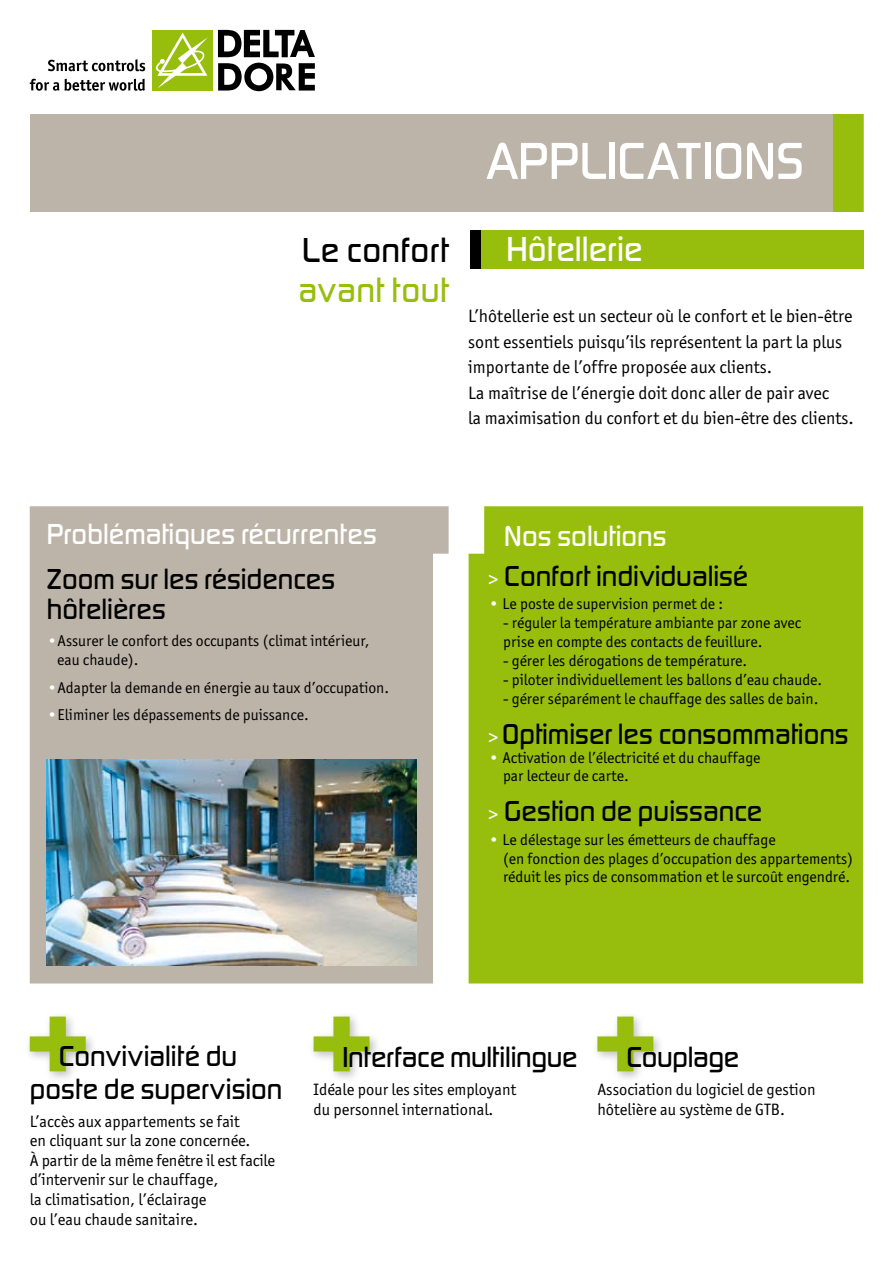
<style>
.page{position:relative;width:893px;height:1263px;background:#fff}
.page>*{position:absolute;margin:0;border:0;box-sizing:border-box;transform-origin:0 0}
.t1{font:500 54px "Digital Sans CEEF";color:#fff}
.t2{font:500 36px "Digital Sans CEEF";color:#fff}
.t3{font:500 36px "Digital Sans EF";letter-spacing:.01em;color:#000}
.t4{font:500 36px "Digital Sans EF";letter-spacing:.015em;color:#97be0d}
.t5{font:500 30px/40px "Digital Sans CEEF";color:#000}
.t6{font:500 30px/30px "Digital Sans EF";color:#000}
.t7{font:500 30px "Digital Sans CEEF";color:#fff}
.t8{font:18px/25.5px "Officina San ITC";color:#000}
.t9{font:16.5px/19.5px "Officina San ITC";color:#000}
.t10{font:15.75px/18.9px "Officina San ITC";color:#000}
.s1{color:#fff}
.s2{font-size:19.5px;color:#fff}
</style>
<div class="page">
<svg style="left:218px;top:30px;width:97px;height:27px"></svg>
<svg style="left:218px;top:63px;width:97px;height:28px"></svg>
<div style="left:152px;top:30px;width:61px;height:61px;background:#97be0d"></div>
<svg style="left:155px;top:33px;width:53px;height:55px"></svg>
<svg style="left:48px;top:59px;width:97px;height:12px"></svg>
<svg style="left:30px;top:79px;width:115px;height:12px"></svg>
<div style="left:30px;top:114px;width:833px;height:98px;background:#bdb4a9"></div>
<div style="left:833px;top:114px;width:30px;height:98px;background:#97be0d"></div>
<div style="left:469px;top:506px;width:394px;height:477px;background:#97be0d"></div>
<div style="left:30px;top:506px;width:419px;height:477px;background:#bdb4a9"></div>
<div style="left:24px;top:1010px;width:73px;height:74px;background:#000;opacity:.25"></div>
<svg style="left:30px;top:1016px;width:56px;height:55px"></svg>
<div style="left:308px;top:1010px;width:73px;height:74px;background:#000;opacity:.25"></div>
<svg style="left:314px;top:1016px;width:56px;height:55px"></svg>
<div style="left:591px;top:1010px;width:74px;height:74px;background:#000;opacity:.25"></div>
<svg style="left:597px;top:1016px;width:56px;height:55px"></svg>
<img style="left:47px;top:760px;width:370px;height:205px">
<div style="left:470px;top:230px;width:393px;height:38px;background:#97be0d"></div>
<div style="left:470px;top:230px;width:10px;height:38px;background:#000"></div>
<h1 class="t1" style="left:487px;top:129px;width:319px">APPLICATIONS</h1>
<h2 class="t3" style="left:302px;top:228px;width:148px">Le confort</h2>
<h2 class="t2" style="left:507px;top:228px;width:137px">Hôtellerie</h2>
<h2 class="t4" style="left:298px;top:269px;width:152px">avant tout</h2>
<h3 class="t7" style="left:47px;top:516px;width:332px">Problématiques récurrentes</h3>
<h3 class="t6" style="left:47px;top:564px;width:290px">Zoom sur les résidences hôtelières</h3>
<p class="t10" style="left:57px;top:631px;width:314px;text-indent:-11px"><span class="s1">•</span>Assurer le confort des occupants (climat intérieur, eau chaude).</p>
<p class="t10" style="left:47px;top:678px;width:344px"><span class="s1">•</span>Adapter la demande en énergie au taux d’occupation.</p>
<p class="t10" style="left:47px;top:705px;width:264px"><span class="s1">•</span>Eliminer les dépassements de puissance.</p>
<p class="t8" style="left:468px;top:303px;width:387px">L’hôtellerie est un secteur où le confort et le bien-être sont essentiels puisqu’ils représentent la part la plus importante de l’offre proposée aux clients.<br>La maîtrise de l’énergie doit donc aller de pair avec<br>la maximisation du confort et du bien-être des clients.</p>
<h3 class="t5" style="left:489px;top:516px;width:261px;text-indent:16px"><span class="s1">Nos solutions<br></span><span class="s2">&gt;</span> Confort individualisé</h3>
<p class="t10" style="left:489px;top:594px;width:236px"><span class="s1">•</span> Le poste de supervision permet de :</p>
<p class="t10" style="left:503px;top:613px;width:300px">- réguler la température ambiante par zone avec prise en compte des contacts de feuillure.</p>
<p class="t10" style="left:503px;top:651px;width:246px">- gérer les dérogations de température.</p>
<p class="t10" style="left:503px;top:670px;width:321px">- piloter individuellement les ballons d’eau chaude.</p>
<p class="t10" style="left:503px;top:689px;width:317px">- gérer séparément le chauffage des salles de bain.</p>
<h3 class="t5" style="left:489px;top:713px;width:362px"><span class="s2">&gt;</span> Optimiser les consommations</h3>
<p class="t10" style="left:503px;top:748px;width:259px;text-indent:-15px"><span class="s1">•</span> Activation de l’électricité et du chauffage par lecteur de carte.</p>
<h3 class="t5" style="left:489px;top:791px;width:275px"><span class="s2">&gt;</span> Gestion de puissance</h3>
<p class="t10" style="left:503px;top:830px;width:351px;text-indent:-15px"><span class="s1">•</span> Le délestage sur les émetteurs de chauffage<br>(en fonction des plages d’occupation des appartements) réduit les pics de consommation et le surcoût engendré.</p>
<h3 class="t5" style="left:30px;top:1039px;width:254px;line-height:33px;text-align:center">Convivialité du poste de supervision</h3>
<p class="t9" style="left:30px;top:1111px;width:247px">L’accès aux appartements se fait<br>en cliquant sur la zone concernée.<br>À partir de la même fenêtre il est facile d’intervenir sur le chauffage,<br>la climatisation, l’éclairage<br>ou l’eau chaude sanitaire.</p>
<h3 class="t5" style="left:343px;top:1037px;width:236px">Interface multilingue</h3>
<p class="t9" style="left:314px;top:1080px;width:204px">Idéale pour les sites employant du personnel international.</p>
<h3 class="t5" style="left:626px;top:1037px;width:114px">Couplage</h3>
<p class="t9" style="left:597px;top:1080px;width:220px">Association du logiciel de gestion hôtelière au système de GTB.</p>
</div>
